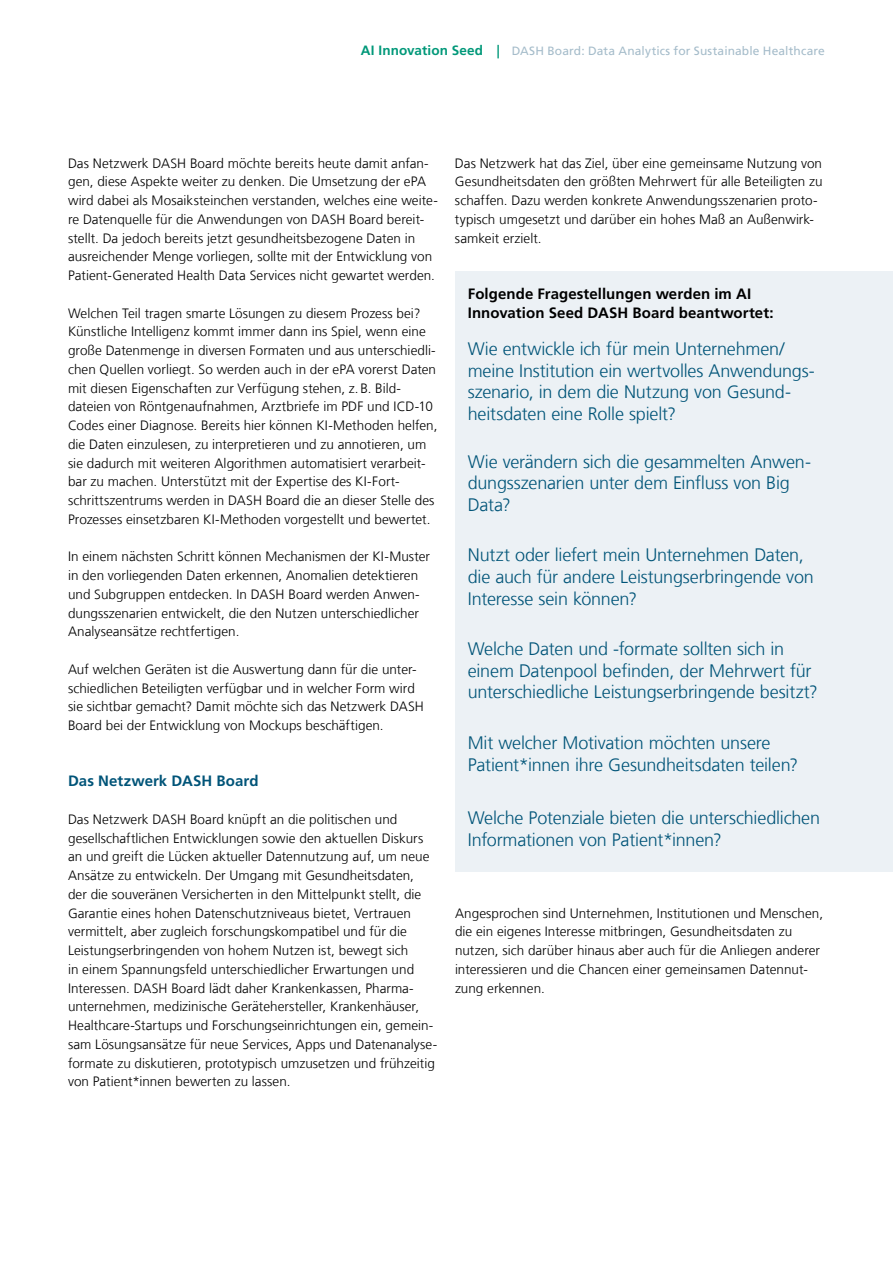
<style>
.page{position:relative;width:893px;height:1263px;background:#fff}
.page>*{position:absolute;margin:0;border:0;box-sizing:border-box;transform-origin:0 0}
.t1{font:300 18px/21.6px "Frutiger LT Com";letter-spacing:-.01em;color:#005478}
.t2{font:700 15px/18.8px "Frutiger LT Com";letter-spacing:.005em;color:#000}
.t3{font:700 15px "Frutiger LT Com";letter-spacing:.005em;color:#005478}
.t4{font:300 13.5px/18.8px "Frutiger LT Com";letter-spacing:.005em;color:#000}
.t5{font:12px "Frutiger LT Com";letter-spacing:.01em;color:#a5bcca}
.s1{font-weight:700;font-size:13.5px;color:#009879}
</style>
<div class="page">
<div style="left:455px;top:272px;width:438px;height:600px;background:#ecf1f5"></div>
<p class="t5" style="left:361px;top:44px;width:466px"><span class="s1">AI Innovation Seed |</span> DASH Board: Data Analytics for Sustainable Healthcare</p>
<p class="t4" style="left:68px;top:154px;width:371px">Das Netzwerk DASH Board möchte bereits heute damit anfan&shy;gen, diese Aspekte weiter zu denken. Die Umsetzung der ePA wird dabei als Mosaiksteinchen verstanden, welches eine weite&shy;re Datenquelle für die Anwendungen von DASH Board bereit&shy;stellt. Da jedoch bereits jetzt gesundheitsbezogene Daten in ausreichender Menge vorliegen, sollte mit der Entwicklung von Patient-Generated Health Data Services nicht gewartet werden.</p>
<p class="t4" style="left:68px;top:304px;width:371px">Welchen Teil tragen smarte Lösungen zu diesem Prozess bei?<br>Künstliche Intelligenz kommt immer dann ins Spiel, wenn eine große Datenmenge in diversen Formaten und aus unterschiedli&shy;chen Quellen vorliegt. So werden auch in der ePA vorerst Daten mit diesen Eigenschaften zur Verfügung stehen, z.B. Bild&shy;dateien von Röntgenaufnahmen, Arztbriefe im PDF und ICD-10<br>Codes einer Diagnose. Bereits hier können KI-Methoden helfen, die Daten einzulesen, zu interpretieren und zu annotieren, um sie dadurch mit weiteren Algorithmen automatisiert verarbeit&shy;bar zu machen. Unterstützt mit der Expertise des KI-Fort&shy;schrittszentrums werden in DASH Board die an dieser Stelle des Prozesses einsetzbaren KI-Methoden vorgestellt und bewertet.</p>
<p class="t4" style="left:68px;top:547px;width:364px">In einem nächsten Schritt können Mechanismen der KI-Muster in den vorliegenden Daten erkennen, Anomalien detektieren und Subgruppen entdecken. In DASH Board werden Anwen&shy;dungsszenarien entwickelt, die den Nutzen unterschiedlicher Analyseansätze rechtfertigen.</p>
<p class="t4" style="left:68px;top:660px;width:357px">Auf welchen Geräten ist die Auswertung dann für die unter&shy;schiedlichen Beteiligten verfügbar und in welcher Form wird sie sichtbar gemacht? Damit möchte sich das Netzwerk DASH Board bei der Entwicklung von Mockups beschäftigen.</p>
<p class="t3" style="left:68px;top:772px;width:192px">Das Netzwerk DASH Board</p>
<p class="t4" style="left:68px;top:810px;width:371px">Das Netzwerk DASH Board knüpft an die politischen und gesellschaftlichen Entwicklungen sowie den aktuellen Diskurs an und greift die Lücken aktueller Datennutzung auf, um neue Ansätze zu entwickeln. Der Umgang mit Gesundheitsdaten,<br>der die souveränen Versicherten in den Mittelpunkt stellt, die Garantie eines hohen Datenschutzniveaus bietet, Vertrauen vermittelt, aber zugleich forschungskompatibel und für die Leistungserbringenden von hohem Nutzen ist, bewegt sich<br>in einem Spannungsfeld unterschiedlicher Erwartungen und Interessen. DASH Board lädt daher Krankenkassen, Pharma&shy;unternehmen, medizinische Gerätehersteller, Krankenhäuser, Healthcare-Startups und Forschungseinrichtungen ein, gemein&shy;sam Lösungsansätze für neue Services, Apps und Datenanalyse&shy;formate zu diskutieren, prototypisch umzusetzen und frühzeitig von Patient*innen bewerten zu lassen.</p>
<p class="t4" style="left:455px;top:154px;width:369px">Das Netzwerk hat das Ziel, über eine gemeinsame Nutzung von Gesundheitsdaten den größten Mehrwert für alle Beteiligten zu schaffen. Dazu werden konkrete Anwendungsszenarien proto&shy;typisch umgesetzt und darüber ein hohes Maß an Außenwirk&shy;samkeit erzielt.</p>
<p class="t2" style="left:468px;top:284px;width:307px">Folgende Fragestellungen werden im AI<br>Innovation Seed DASH Board beantwortet:</p>
<h1 class="t1" style="left:468px;top:338px;width:348px">Wie entwickle ich für mein Unternehmen/ meine Institution ein wertvolles Anwendungs&shy;szenario, in dem die Nutzung von Gesund&shy;heitsdaten eine Rolle spielt?</h1>
<h1 class="t1" style="left:468px;top:451px;width:345px">Wie verändern sich die gesammelten Anwen&shy;dungsszenarien unter dem Einfluss von Big<br>Data?</h1>
<h1 class="t1" style="left:468px;top:544px;width:348px">Nutzt oder liefert mein Unternehmen Daten, die auch für andere Leistungserbringende von<br>Interesse sein können?</h1>
<h1 class="t1" style="left:468px;top:638px;width:352px">Welche Daten und -formate sollten sich in einem Datenpool befinden, der Mehrwert für unterschiedliche Leistungserbringende besitzt?</h1>
<h1 class="t1" style="left:468px;top:732px;width:332px">Mit welcher Motivation möchten unsere<br>Patient*innen ihre Gesundheitsdaten teilen?</h1>
<h1 class="t1" style="left:468px;top:807px;width:354px">Welche Potenziale bieten die unterschiedlichen<br>Informationen von Patient*innen?</h1>
<p class="t4" style="left:455px;top:904px;width:370px">Angesprochen sind Unternehmen, Institutionen und Menschen, die ein eigenes Interesse mitbringen, Gesundheitsdaten zu nutzen, sich darüber hinaus aber auch für die Anliegen anderer interessieren und die Chancen einer gemeinsamen Datennut&shy;zung erkennen.</p>
</div>
